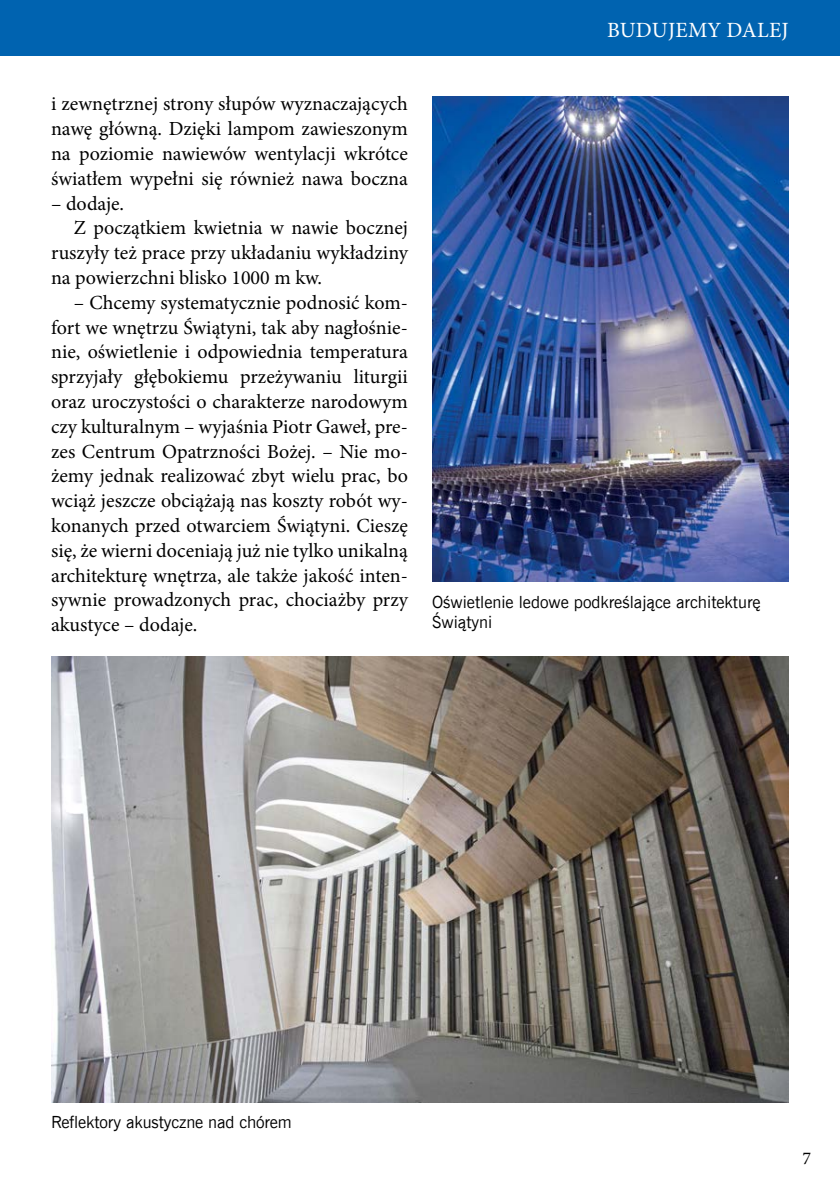
<style>
.page{position:relative;width:840px;height:1191px;background:#fff}
.page>*{position:absolute;margin:0;border:0;box-sizing:border-box;transform-origin:0 0}
.t1{font:21.8px "Minion Pro";color:#fff}
.t2{font:20px/24.8px "Minion Pro";color:#000;text-align:justify}
.t3{font:18px "Minion Pro";color:#000}
.t4{font:16.8px/20.2px "News Goth EU Normal";color:#000}
</style>
<div class="page">
<div style="left:0;top:0;width:839px;height:56px;background:#0063b0"></div>
<img style="left:432px;top:96px;width:356px;height:485px">
<img style="left:51px;top:656px;width:737px;height:446px">
<p class="t2" style="left:51px;top:92px;width:358px">i zewnętrznej strony słupów wyznaczających nawę główną. Dzięki lampom zawieszonym na poziomie nawiewów wentylacji wkrótce światłem wypełni się również nawa boczna</p>
<p class="t2" style="left:51px;top:191px;width:75px">– dodaje.</p>
<p class="t2" style="left:74px;top:216px;width:336px">Z początkiem kwietnia w nawie bocznej</p>
<p class="t2" style="left:51px;top:240px;width:358px">ruszyły też prace przy układaniu wykładziny</p>
<p class="t2" style="left:51px;top:265px;width:272px">na powierzchni blisko 1000 m kw.</p>
<p class="t2" style="left:51px;top:290px;width:358px;text-indent:23px">– Chcemy systematycznie podnosić kom&shy;fort we wnętrzu Świątyni, tak aby nagłośnie&shy;nie, oświetlenie i odpowiednia temperatura sprzyjały głębokiemu przeżywaniu liturgii oraz uroczystości o charakterze narodowym czy kulturalnym – wyjaśnia Piotr Gaweł, pre&shy;zes Centrum Opatrzności Bożej. – Nie mo&shy;żemy jednak realizować zbyt wielu prac, bo wciąż jeszcze obciążają nas koszty robót wy&shy;konanych przed otwarciem Świątyni. Cieszę się, że wierni doceniają już nie tylko unikalną architekturę wnętrza, ale także jakość inten&shy;sywnie prowadzonych prac, chociażby przy akustyce – dodaje.</p>
<p class="t1" style="left:606px;top:16px;width:60px">BUDUJEMY</p>
<p class="t1" style="left:726px;top:16px;width:28px">DALEJ</p>
<p class="t4" style="left:432px;top:592px;width:330px">Oświetlenie ledowe podkreślające architekturę<br>Świątyni</p>
<p class="t4" style="left:51px;top:1112px;width:242px">Reflektory akustyczne nad chórem</p>
<p class="t3" style="left:802px;top:1146px;width:10px">7</p>
</div>
